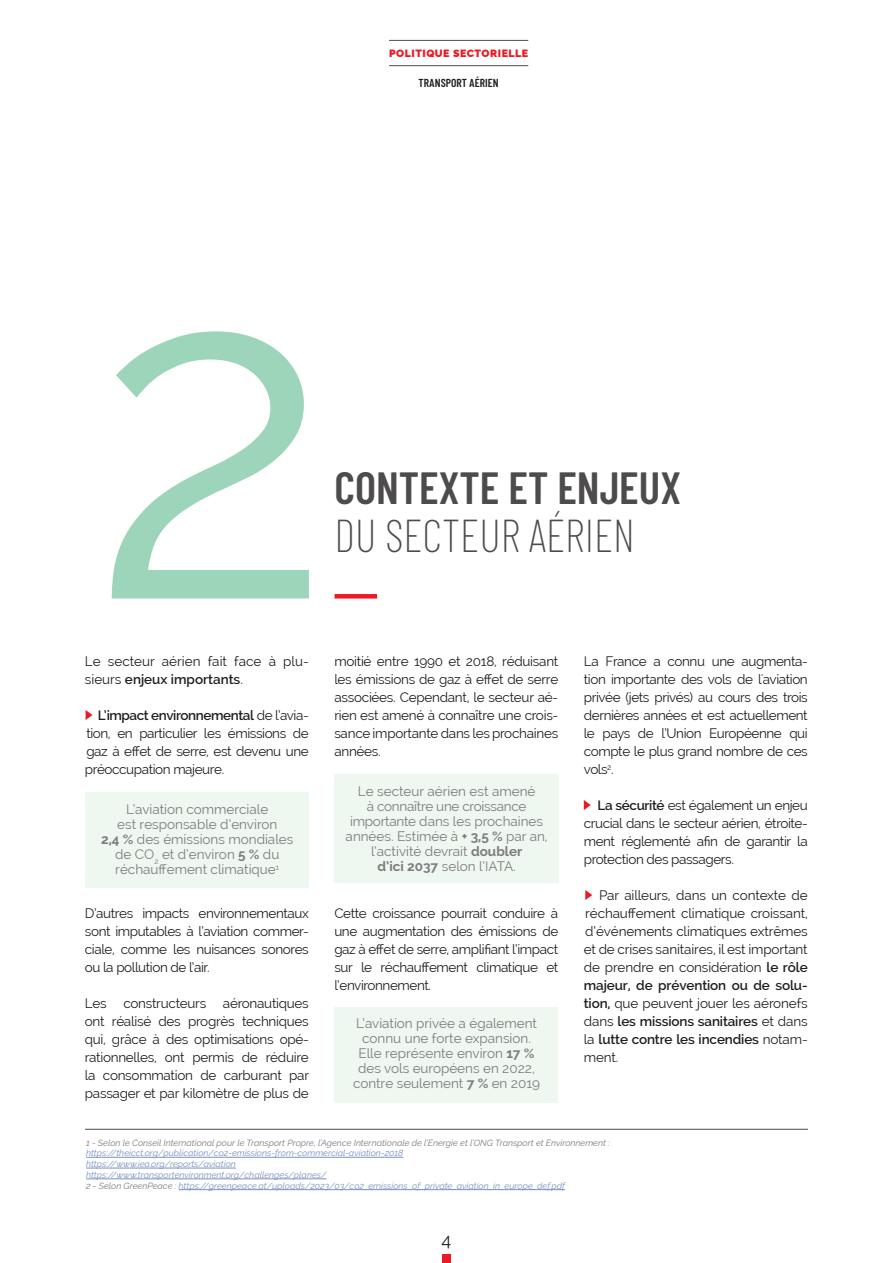
<style>
.page{position:relative;width:893px;height:1263px;background:#fff}
.page>*{position:absolute;margin:0;border:0;box-sizing:border-box;transform-origin:0 0}
.t1{font:459.6px "Raleway";color:#9dd5ba}
.t2{font:600 45px "Barlow Condensed";color:#4e4b4c}
.t3{font:200 45px "Barlow Condensed";color:#4e4b4c}
.t4{font:18px "Raleway";color:#241f1f}
.t5{font:13.5px/18px "Raleway";letter-spacing:-.03em;color:#241f1f;text-align:justify}
.t6{font:13.5px/15px "Raleway";color:#7d7c7e;text-align:center}
.t7{font:13.5px/18px "Raleway";color:#241f1f}
.t8{font:600 11.55px "Barlow Condensed";color:#241f1f}
.t9{font:100 10.5px "Raleway";letter-spacing:.05em;color:#ef1923}
.t10{font:italic 100 9px/10.8px "Raleway";color:#788fc0}
.t11{font:italic 100 9px "Raleway";color:#7d7c7e}
.s1{font-weight:600}
.s2{font-weight:700}
.s3{color:#7d7c7e}
</style>
<div class="page">
<hr style="left:389px;top:40px;width:139px;height:1px;background:#4e4b4c">
<hr style="left:389px;top:65px;width:139px;height:1px;background:#4e4b4c">
<div style="left:442px;top:1254px;width:9px;height:9px;background:#ef1923"></div>
<svg style="left:334px;top:594px;width:43px;height:4px"></svg>
<svg style="left:86px;top:710px;width:7px;height:10px"></svg>
<svg style="left:584px;top:800px;width:7px;height:10px"></svg>
<svg style="left:585px;top:890px;width:7px;height:10px"></svg>
<div style="left:85px;top:792px;width:224px;height:95px;background:#eff7f1"></div>
<div style="left:334px;top:774px;width:224px;height:108px;background:#eff7f1"></div>
<hr style="left:86px;top:1157px;width:317px;height:1px;background:#788fc0">
<hr style="left:86px;top:1167px;width:150px;height:1px;background:#788fc0">
<hr style="left:86px;top:1178px;width:240px;height:1px;background:#788fc0">
<hr style="left:179px;top:1189px;width:386px;height:1px;background:#788fc0">
<hr style="left:85px;top:1129px;width:723px;height:1px;background:#4e4b4c">
<div style="left:334px;top:1007px;width:224px;height:95px;background:#eff7f1"></div>
<p class="t9" style="left:389px;top:45px;width:141px">POLITIQUE SECTORIELLE</p>
<p class="t8" style="left:419px;top:75px;width:82px">TRANSPORT AÉRIEN</p>
<h1 class="t1" style="left:88px;top:170px;width:246px">2</h1>
<p class="t7" style="left:85px;top:652px;width:225px">Le secteur aérien fait face à plu&shy;sieurs <span class="s1">enjeux importants</span>.</p>
<p class="t5" style="left:85px;top:706px;width:225px">● <span class="s1">L’impact environnemental</span> de l’avia&shy;tion, en particulier les émissions de gaz à effet de serre, est devenu une préoccupation majeure.</p>
<p class="t6" style="left:101px;top:802px;width:194px">L’aviation commerciale<br>est responsable d’environ<br><span class="s2">2,4 %</span> des émissions mondiales de CO<sub>2</sub> et d’environ <span class="s2">5 %</span> du réchauffement climatique<sup>1</sup></p>
<p class="t5" style="left:85px;top:904px;width:225px">D’autres impacts environnementaux sont imputables à l’aviation commer&shy;ciale, comme les nuisances sonores ou la pollution de l’air.</p>
<p class="t5" style="left:85px;top:994px;width:226px">Les constructeurs aéronautiques ont réalisé des progrès techniques qui, grâce à des optimisations opé&shy;rationnelles, ont permis de réduire la consommation de carburant par passager et par kilomètre de plus de</p>
<h2 class="t2" style="left:334px;top:460px;width:348px">CONTEXTE ET ENJEUX</h2>
<h2 class="t3" style="left:334px;top:504px;width:302px">DU SECTEUR AÉRIEN</h2>
<p class="t5" style="left:334px;top:652px;width:225px">moitié entre 1990 et 2018, réduisant les émissions de gaz à effet de serre associées. Cependant, le secteur aé&shy;rien est amené à connaître une crois&shy;sance importante dans les prochaines années.</p>
<p class="t6" style="left:346px;top:784px;width:204px">Le secteur aérien est amené<br>à connaître une croissance importante dans les prochaines années. Estimée à <span class="s2">+ 3,5 %</span> par an, l’activité devrait <span class="s2">doubler<br>d’ici 2037</span> selon l’IATA.</p>
<p class="t5" style="left:334px;top:904px;width:225px">Cette croissance pourrait conduire à une augmentation des émissions de gaz à effet de serre, amplifiant l’impact sur le réchauffement climatique et l’environnement.</p>
<p class="t6" style="left:353px;top:1016px;width:189px">L’aviation privée a également connu une forte expansion.<br>Elle représente environ <span class="s2">17 % </span>des vols européens en 2022, contre seulement <span class="s2">7 %</span> en 2019</p>
<p class="t5" style="left:584px;top:652px;width:225px">La France a connu une augmenta&shy;tion importante des vols de l'aviation privée (jets privés) au cours des trois dernières années et est actuellement le pays de l’Union Européenne qui compte le plus grand nombre de ces vols<sup>2</sup>.</p>
<p class="t5" style="left:584px;top:796px;width:225px;text-indent:14px"><span class="s1">La sécurité</span> est également un enjeu crucial dans le secteur aérien, étroite&shy;ment réglementé afin de garantir la protection des passagers.</p>
<p class="t5" style="left:584px;top:886px;width:225px;text-indent:15px">Par ailleurs, dans un contexte de réchauffement climatique croissant, d’événements climatiques extrêmes et de crises sanitaires, il est important de prendre en considération <span class="s1">le rôle majeur, de prévention ou de solu&shy;tion,</span> que peuvent jouer les aéronefs dans <span class="s1">les missions sanitaires</span> et dans la <span class="s1">lutte contre les incendies</span> notam&shy;ment.</p>
<p class="t11" style="left:86px;top:1135px;width:525px">1 - Selon le Conseil International pour le Transport Propre, l’Agence Internationale de l’Energie et l’ONG Transport et Environnement :</p>
<p class="t10" style="left:86px;top:1147px;width:481px">https://theicct.org/publication/co2-emissions-from-commercial-aviation-2018<br>https://www.iea.org/reports/aviation<br>https://www.transportenvironment.org/challenges/planes/<br><span class="s3">2 - Selon GreenPeace :</span> https://greenpeace.at/uploads/2023/03/co2_emissions_of_private_aviation_in_europe_def.pdf</p>
<h3 class="t4" style="left:442px;top:1229px;width:11px">4</h3>
</div>
